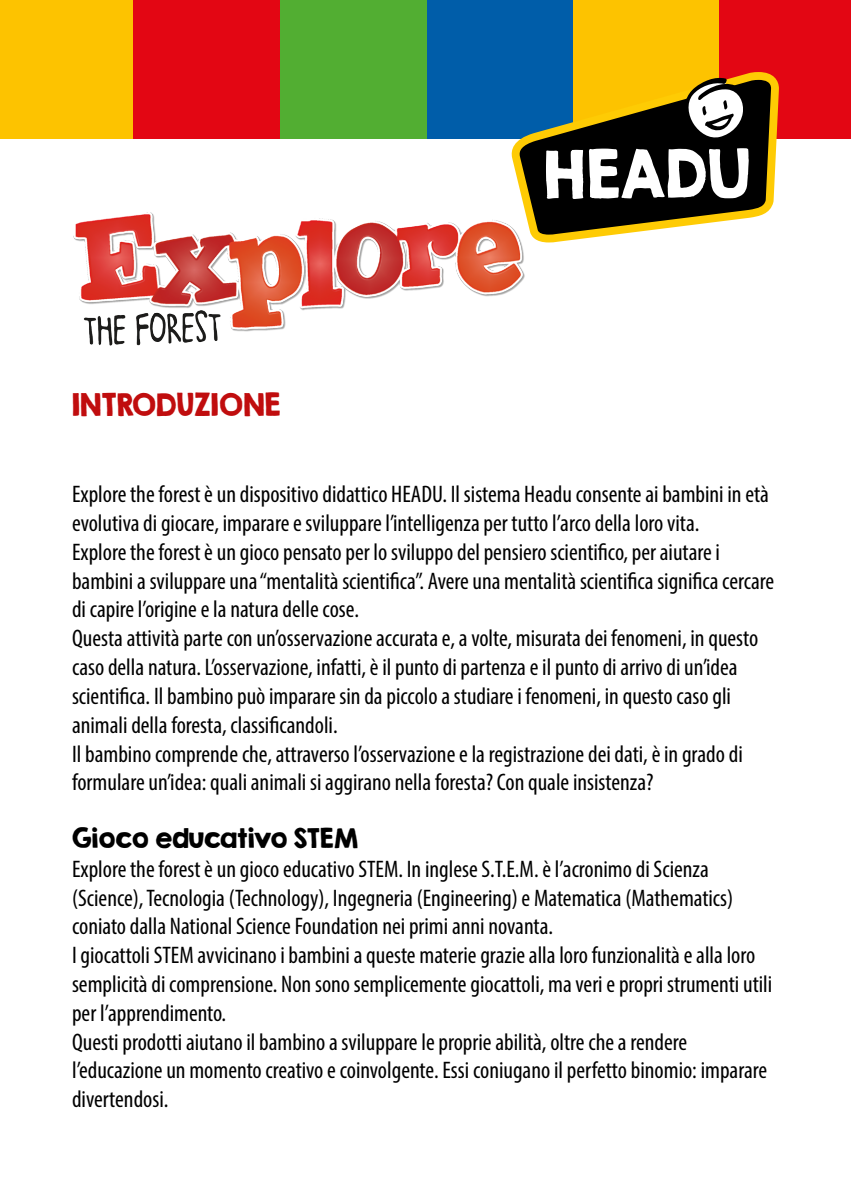
<style>
.page{position:relative;width:851px;height:1191px;background:#fff}
.page>*{position:absolute;margin:0;border:0;box-sizing:border-box;transform-origin:0 0}
.t1{font:28px "KG Second Chances Solid";color:#c00d0e}
.t2{font:condensed 24px/28.8px "Myriad Pro";color:#000}
.t3{font:24px "KG Second Chances Solid";color:#000}
</style>
<div class="page">
<div style="left:0;top:0;width:133px;height:139px;background:#fdc300"></div>
<div style="left:280px;top:0;width:147px;height:139px;background:#52ae32"></div>
<div style="left:133px;top:0;width:147px;height:139px;background:#e30613"></div>
<div style="left:427px;top:0;width:146px;height:139px;background:#005da9"></div>
<div style="left:572px;top:0;width:147px;height:139px;background:#fdc300"></div>
<div style="left:719px;top:0;width:131px;height:139px;background:#e30613"></div>
<svg style="left:511px;top:72px;width:267px;height:170px"></svg>
<svg style="left:546px;top:76px;width:208px;height:123px"></svg>
<img style="left:73px;top:184px;width:456px;height:162px">
<p class="t1" style="left:72px;top:386px;width:210px">INTRODUZIONE</p>
<p class="t2" style="left:72px;top:479px;width:703px">Explore the forest è un dispositivo didattico HEADU. Il sistema Headu consente ai bambini in età evolutiva di giocare, imparare e sviluppare l’intelligenza per tutto l’arco della loro vita.<br>Explore the forest è un gioco pensato per lo sviluppo del pensiero scientifico, per aiutare i bambini a sviluppare una “mentalità scientifica”. Avere una mentalità scientifica significa cercare di capire l’origine e la natura delle cose.<br>Questa attività parte con un’osservazione accurata e, a volte, misurata dei fenomeni, in questo caso della natura. L’osservazione, infatti, è il punto di partenza e il punto di arrivo di un’idea scientifica. Il bambino può imparare sin da piccolo a studiare i fenomeni, in questo caso gli animali della foresta, classificandoli.<br>Il bambino comprende che, attraverso l’osservazione e la registrazione dei dati, è in grado di formulare un’idea: quali animali si aggirano nella foresta? Con quale insistenza?</p>
<p class="t3" style="left:72px;top:823px;width:287px">Gioco educativo STEM</p>
<p class="t2" style="left:72px;top:854px;width:701px">Explore the forest è un gioco educativo STEM. In inglese S.T.E.M. è l’acronimo di Scienza (Science), Tecnologia (Technology), Ingegneria (Engineering) e Matematica (Mathematics) coniato dalla National Science Foundation nei primi anni novanta.<br>I giocattoli STEM avvicinano i bambini a queste materie grazie alla loro funzionalità e alla loro semplicità di comprensione. Non sono semplicemente giocattoli, ma veri e propri strumenti utili per l’apprendimento.<br>Questi prodotti aiutano il bambino a sviluppare le proprie abilità, oltre che a rendere l’educazione un momento creativo e coinvolgente. Essi coniugano il perfetto binomio: imparare divertendosi.</p>
</div>
